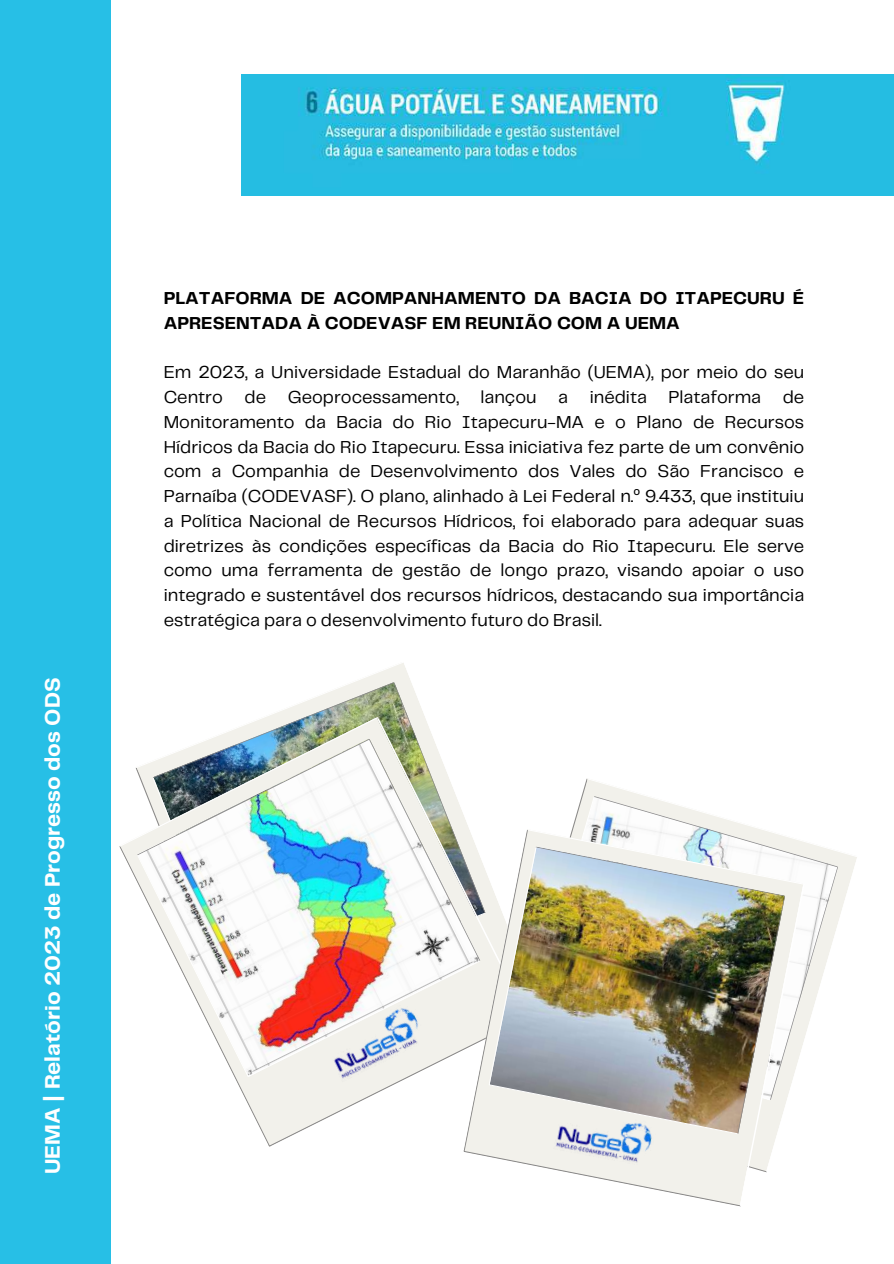
<style>
.page{position:relative;width:894px;height:1264px;background:#fff}
.page>*{position:absolute;margin:0;border:0;box-sizing:border-box;transform-origin:0 0}
.t1{font:700 21.9px "Telegraf";color:#fff}
.t2{font:18px/24.8px "Telegraf";color:#000;text-align:justify}
.t3{font:700 18px/24.8px "Telegraf";color:#000}
.s1{font-family:"Noto Sans"}
</style>
<div class="page">
<div style="left:0;top:0;width:110px;height:1263px;background:#27bfe6"></div>
<img style="left:242px;top:74px;width:651px;height:122px">
<img style="left:119px;top:663px;width:738px;height:543px">
<img style="left:315px;top:991px;width:122px;height:99px">
<img style="left:546px;top:1098px;width:117px;height:77px">
<p class="t1" style="left:43px;top:1174px;width:498px;rotate:-90deg">UEMA | Relatório 2023 de Progresso dos ODS</p>
<p class="t3" style="left:164px;top:286px;width:642px">PLATAFORMA DE ACOMPANHAMENTO DA BACIA DO ITAPECURU É<br>APRESENTADA À CODEVASF EM REUNIÃO COM A UEMA</p>
<p class="t2" style="left:164px;top:361px;width:642px">Em 2023, a Universidade Estadual do Maranhão (UEMA), por meio do seu Centro de Geoprocessamento, lançou a inédita Plataforma de Monitoramento da Bacia do Rio Itapecuru-MA e o Plano de Recursos Hídricos da Bacia do Rio Itapecuru. Essa iniciativa fez parte de um convênio com a Companhia de Desenvolvimento dos Vales do São Francisco e Parnaíba (CODEVASF). O plano, alinhado à Lei Federal n.<span class="s1">º</span> 9.433, que instituiu a Política Nacional de Recursos Hídricos, foi elaborado para adequar suas diretrizes às condições específicas da Bacia do Rio Itapecuru. Ele serve como uma ferramenta de gestão de longo prazo, visando apoiar o uso integrado e sustentável dos recursos hídricos, destacando sua importância estratégica para o desenvolvimento futuro do Brasil.</p>
</div>
